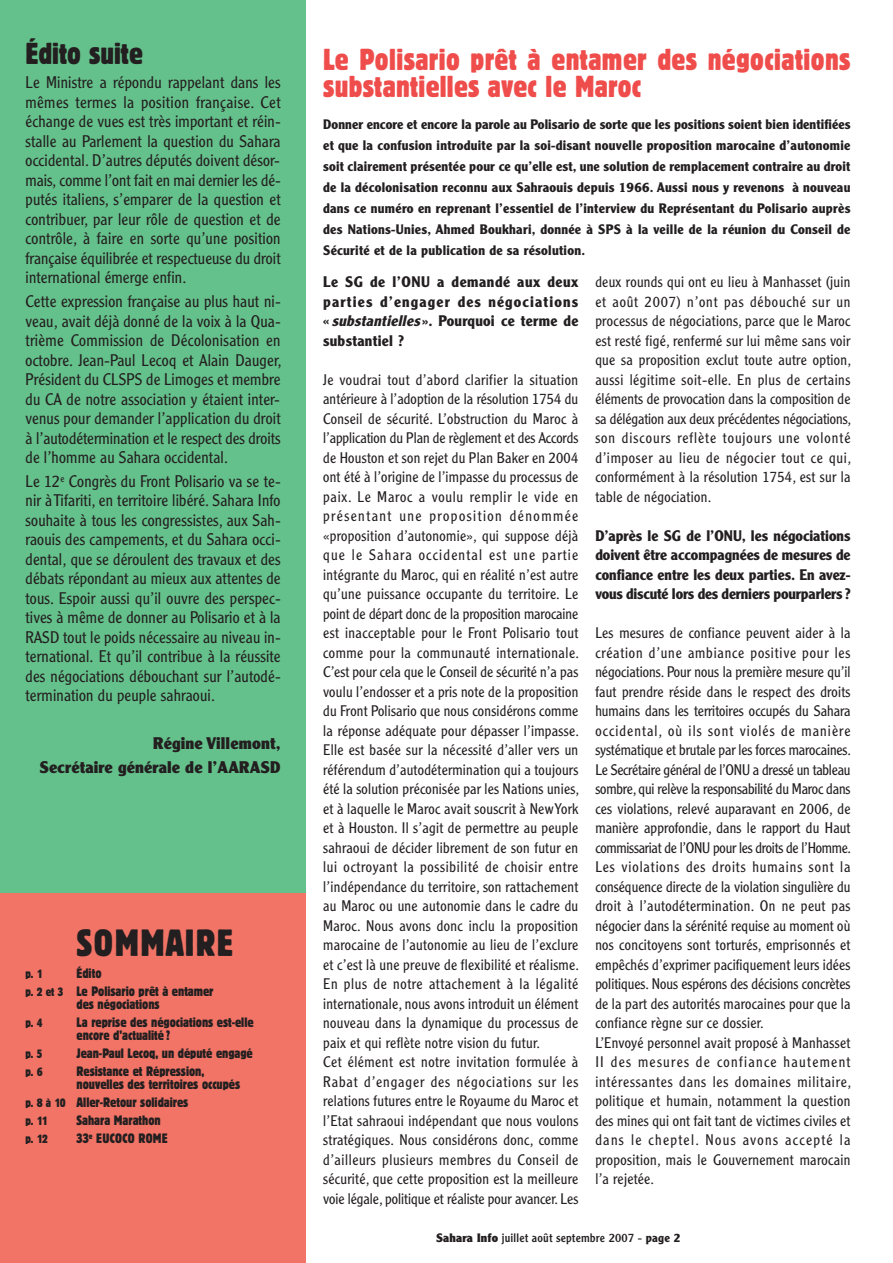
<style>
.page{position:relative;width:893px;height:1263px;background:#fff}
.page>*{position:absolute;margin:0;border:0;box-sizing:border-box;transform-origin:0 0}
.t1{font:condensed 37.5px "Block BE";letter-spacing:.04em;color:#231f20}
.t2{font:condensed 30px/27px "Block BE";letter-spacing:.015em;color:#ef4d4b}
.t3{font:condensed 30px "Block BE";color:#231f20}
.t4{font:300 16.5px/19.5px "Clearface Gothic LH";letter-spacing:.01em;color:#231f20;text-align:justify}
.t5{font:900 16.5px/23.7px "Clearface Gothic LH";letter-spacing:.01em;color:#231f20;text-align:right}
.t6{font:300 15px/19.5px "Clearface Gothic LH";letter-spacing:.02em;color:#231f20}
.t7{font:700 15px/19.5px "Clearface Gothic LH";color:#231f20;text-align:justify}
.t8{font:700 13.5px/21px "Clearface Gothic LH";letter-spacing:.02em;color:#231f20;text-align:justify}
.t9{font:condensed 13.5px/13.5px "Block BE";color:#231f20}
.t10{font:condensed 13.5px "Block BE";letter-spacing:.02em;color:#231f20}
.t11{font:12px "Clearface Gothic LH";letter-spacing:.02em;color:#231f20}
.t12{font:condensed 12px "Block BE";color:#231f20}
.s1{font-size:12px}
.s2{font-style:italic}
.s3{font-weight:900}
.s4{font-weight:700}
</style>
<div class="page">
<div style="left:0;top:0;width:306px;height:893px;background:#65c18b"></div>
<div style="left:0;top:893px;width:306px;height:370px;background:#f27466"></div>
<h2 class="t3" style="left:26px;top:36px;width:119px">Édito suite</h2>
<p class="t4" style="left:26px;top:74px;width:257px">Le Ministre a répondu rappelant dans les mêmes termes la position française. Cet échange de vues est très important et réin&shy;stalle au Parlement la question du Sahara occidental. D’autres députés doivent désor&shy;mais, comme l’ont fait en mai dernier les dé&shy;putés italiens, s’emparer de la question et contribuer, par leur rôle de question et de contrôle, à faire en sorte qu’une position française équilibrée et respectueuse du droit international émerge enfin.</p>
<p class="t4" style="left:26px;top:293px;width:257px">Cette expression française au plus haut ni&shy;veau, avait déjà donné de la voix à la Qua&shy;trième Commission de Décolonisation en octobre. Jean-Paul Lecoq et Alain Dauger, Président du CLSPS de Limoges et membre du CA de notre association y étaient inter&shy;venus pour demander l’application du droit à l’autodétermination et le respect des droits de l’homme au Sahara occidental.</p>
<p class="t4" style="left:26px;top:473px;width:257px">Le 12<sup>e</sup> Congrès du Front Polisario va se te&shy;nir àTifariti, en territoire libéré. Sahara Info souhaite à tous les congressistes, aux Sah&shy;raouis des campements, et du Sahara occi&shy;dental, que se déroulent des travaux et des débats répondant au mieux aux attentes de tous. Espoir aussi qu’il ouvre des perspec&shy;tives à même de donner au Polisario et à la RASD tout le poids nécessaire au niveau in&shy;ternational. Et qu’il contribue à la réussite des négociations débouchant sur l’autodé&shy;termination du peuple sahraoui.</p>
<p class="t5" style="left:40px;top:733px;width:243px">Régine Villemont,<br>Secrétaire générale de l’AARASD</p>
<h1 class="t1" style="left:77px;top:921px;width:158px">SOMMAIRE</h1>
<p class="t9" style="left:26px;top:964px;width:190px;line-height:17.7px;text-indent:51px">Édito<br><span class="s1">p. 2 et 3</span> Le Polisario prêt à entamer</p>
<p class="t9" style="left:77px;top:998px;width:85px">des négociations</p>
<p class="t12" style="left:26px;top:1016px;width:18px">p. 4</p>
<p class="t9" style="left:77px;top:1015px;width:179px">La reprise des négociations est-elle encore d’actualité ?</p>
<p class="t12" style="left:26px;top:1047px;width:18px">p. 5</p>
<p class="t9" style="left:77px;top:1047px;width:178px">Jean-Paul Lecoq, un député engagé</p>
<p class="t12" style="left:26px;top:1065px;width:19px">p. 6</p>
<p class="t9" style="left:77px;top:1064px;width:165px">Resistance et Répression, nouvelles des territoires occupés</p>
<p class="t9" style="left:26px;top:1096px;width:164px"><span class="s1">p. 8 à 10</span> Aller-Retour solidaires</p>
<p class="t12" style="left:26px;top:1114px;width:24px">p. 11</p>
<p class="t9" style="left:77px;top:1113px;width:86px">Sahara Marathon</p>
<p class="t12" style="left:26px;top:1131px;width:24px">p. 12</p>
<p class="t10" style="left:77px;top:1130px;width:93px">33<sup>e</sup> EUCOCO ROME</p>
<p class="t12" style="left:26px;top:967px;width:19px">p. 1</p>
<h2 class="t2" style="left:323px;top:46px;width:529px">Le Polisario prêt à entamer des négociations substantielles avec le Maroc</h2>
<p class="t8" style="left:323px;top:115px;width:529px">Donner encore et encore la parole au Polisario de sorte que les positions soient bien identifiées et que la confusion introduite par la soi-disant nouvelle proposition marocaine d’autonomie soit clairement présentée pour ce qu’elle est, une solution de remplacement contraire au droit de la décolonisation reconnu aux Sahraouis depuis 1966. Aussi nous y revenons à nouveau dans ce numéro en reprenant l’essentiel de l’interview du Représentant du Polisario auprès des Nations-Unies, Ahmed Boukhari, donnée à SPS à la veille de la réunion du Conseil de Sécurité et de la publication de sa résolution.</p>
<p class="t7" style="left:323px;top:274px;width:257px">Le SG de l’ONU a demandé aux deux parties d’engager des négociations « <span class="s2">substantielles</span>». Pourquoi ce terme de substantiel ?</p>
<p class="t6" style="left:323px;top:371px;width:257px">Je voudrai tout d’abord clarifier la situation antérieure à l’adoption de la résolution 1754 du Conseil de sécurité. L’obstruction du Maroc à l’application du Plan de règlement et des Accords de Houston et son rejet du Plan Baker en 2004 ont été à l’origine de l’impasse du processus de paix. Le Maroc a voulu remplir le vide en présentant une proposition dénommée «proposition d’autonomie», qui suppose déjà que le Sahara occidental est une partie intégrante du Maroc, qui en réalité n’est autre qu’une puissance occupante du territoire. Le point de départ donc de la proposition marocaine est inacceptable pour le Front Polisario tout comme pour la communauté internationale.<br>C’est pour cela que le Conseil de sécurité n’a pas voulu l’endosser et a pris note de la proposition du Front Polisario que nous considérons comme la réponse adéquate pour dépasser l’impasse.<br>Elle est basée sur la nécessité d’aller vers un référendum d’autodétermination qui a toujours été la solution préconisée par les Nations unies, et à laquelle le Maroc avait souscrit à NewYork et à Houston. Il s’agit de permettre au peuple sahraoui de décider librement de son futur en lui octroyant la possibilité de choisir entre l’indépendance du territoire, son rattachement au Maroc ou une autonomie dans le cadre du Maroc. Nous avons donc inclu la proposition marocaine de l’autonomie au lieu de l’exclure et c’est là une preuve de flexibilité et réalisme.<br>En plus de notre attachement à la légalité internationale, nous avons introduit un élément nouveau dans la dynamique du processus de paix et qui reflète notre vision du futur.<br>Cet élément est notre invitation formulée à Rabat d’engager des négociations sur les relations futures entre le Royaume du Maroc et l’Etat sahraoui indépendant que nous voulons stratégiques. Nous considérons donc, comme d’ailleurs plusieurs membres du Conseil de sécurité, que cette proposition est la meilleure voie légale, politique et réaliste pour avancer. Les</p>
<p class="t6" style="left:595px;top:273px;width:257px;text-align:justify">deux rounds qui ont eu lieu à Manhasset (juin et août 2007) n’ont pas débouché sur un processus de négociations, parce que le Maroc est resté figé, renfermé sur lui même sans voir que sa proposition exclut toute autre option, aussi légitime soit-elle. En plus de certains éléments de provocation dans la composition de sa délégation aux deux précédentes négociations, son discours reflète toujours une volonté d’imposer au lieu de négocier tout ce qui, conformément à la résolution 1754, est sur la table de négociation.</p>
<p class="t7" style="left:595px;top:527px;width:257px">D’après le SG de l’ONU, les négociations doivent être accompagnées de mesures de confiance entre les deux parties. En avez&shy;vous discuté lors des derniers pourparlers ?</p>
<p class="t6" style="left:595px;top:624px;width:257px">Les mesures de confiance peuvent aider à la création d’une ambiance positive pour les négociations. Pour nous la première mesure qu’il faut prendre réside dans le respect des droits humains dans les territoires occupés du Sahara occidental, où ils sont violés de manière systématique et brutale par les forces marocaines.<br>Le Secrétaire général de l’ONU a dressé un tableau sombre, qui relève la responsabilité du Maroc dans ces violations, relevé auparavant en 2006, de manière approfondie, dans le rapport du Haut commissariat de l’ONU pour les droits de l’Homme.<br>Les violations des droits humains sont la conséquence directe de la violation singulière du droit à l’autodétermination. On ne peut pas négocier dans la sérénité requise au moment où nos concitoyens sont torturés, emprisonnés et empêchés d’exprimer pacifiquement leurs idées politiques. Nous espérons des décisions concrètes de la part des autorités marocaines pour que la confiance règne sur ce dossier.<br>L’Envoyé personnel avait proposé à Manhasset II des mesures de confiance hautement intéressantes dans les domaines militaire, politique et humain, notamment la question des mines qui ont fait tant de victimes civiles et dans le cheptel. Nous avons accepté la proposition, mais le Gouvernement marocain l’a rejetée.</p>
<p class="t11" style="left:436px;top:1233px;width:246px"><span class="s3">Sahara Info</span> juillet août septembre 2007 - <span class="s4">page 2</span></p>
</div>
